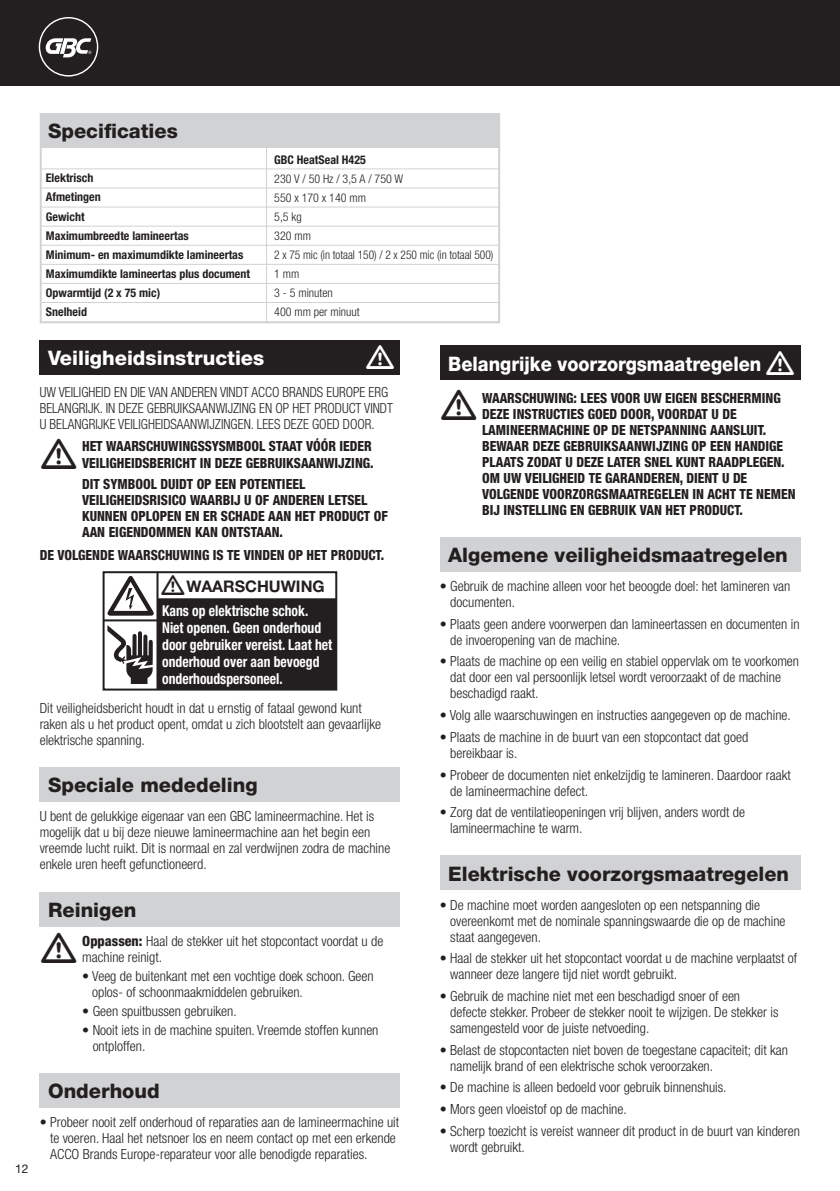
<style>
.page{position:relative;width:840px;height:1191px;background:#fff}
.page>*{position:absolute;margin:0;border:0;box-sizing:border-box;transform-origin:0 0}
.t1{font:800 20px "Helvetica Neue";color:#231f20}
.t2{font:800 20px "Helvetica Neue";color:#fff;scale:.91 1}
.t3{font:800 20px "Helvetica Neue";color:#fff}
.t4{font:700 16px "Helvetica Neue";color:#231f20}
.t5{font:700 condensed 15px/17px "Helvetica Neue";color:#fff;scale:.91 1}
.t6{font:300 condensed 14px/16px "Helvetica Neue";color:#231f20}
.t7{font:800 condensed 14px/16px "Helvetica Neue";color:#231f20;scale:.95 1}
.t8{font:300 condensed 14px/16px "Helvetica Neue";color:#231f20;scale:.95 1}
.t9{font:700 condensed 12px/19px "Helvetica Neue";color:#231f20}
.t10{font:300 condensed 12px/19px "Helvetica Neue";color:#231f20}
.t11{font:12px "Helvetica Neue";color:#231f20}
.s1{font-weight:800}
</style>
<div class="page">
<div style="left:0;top:0;width:839px;height:85px;background:#231f20"></div>
<svg style="left:39px;top:17px;width:59px;height:60px"></svg>
<div style="left:40px;top:767px;width:360px;height:34px;background:#d1d2d4"></div>
<div style="left:40px;top:1073px;width:360px;height:34px;background:#d1d2d4"></div>
<div style="left:439px;top:856px;width:360px;height:34px;background:#d1d2d4"></div>
<div style="left:439px;top:537px;width:360px;height:34px;background:#d1d2d4"></div>
<div style="left:158px;top:599px;width:178px;height:91px;background:#231f20"></div>
<div style="left:102px;top:571px;width:235px;height:119px;border:2px solid #231f20"></div>
<svg style="left:107px;top:625px;width:46px;height:59px"></svg>
<hr style="left:156px;top:572px;width:2px;height:118px;background:#231f20">
<hr style="left:103px;top:619px;width:55px;height:2px;background:#231f20">
<hr style="left:157px;top:598px;width:179px;height:2px;background:#231f20">
<div style="left:40px;top:340px;width:360px;height:34px;background:#231f20"></div>
<div style="left:439px;top:346px;width:360px;height:34px;background:#231f20"></div>
<div style="left:40px;top:892px;width:360px;height:34px;background:#d1d2d4"></div>
<div style="left:40px;top:113px;width:460px;height:210px;border:2px solid #d1d2d4"></div>
<div style="left:40px;top:113px;width:459px;height:34px;background:#d1d2d4"></div>
<hr style="left:266px;top:142px;width:1px;height:181px;background:#d1d2d4">
<hr style="left:41px;top:187px;width:458px;height:1px;background:#d1d2d4">
<hr style="left:41px;top:168px;width:458px;height:1px;background:#d1d2d4">
<hr style="left:41px;top:226px;width:458px;height:1px;background:#d1d2d4">
<hr style="left:41px;top:206px;width:458px;height:1px;background:#d1d2d4">
<hr style="left:41px;top:245px;width:458px;height:1px;background:#d1d2d4">
<hr style="left:41px;top:264px;width:458px;height:1px;background:#d1d2d4">
<hr style="left:41px;top:283px;width:458px;height:1px;background:#d1d2d4">
<hr style="left:41px;top:302px;width:458px;height:1px;background:#d1d2d4">
<h1 class="t1" style="left:48px;top:119px;width:131px">Specificaties</h1>
<p class="t9" style="left:46px;top:168px;width:206px">Elektrisch<br>Afmetingen<br>Gewicht<br>Maximumbreedte lamineertas<br>Minimum- en maximumdikte lamineertas<br>Maximumdikte lamineertas plus document<br>Opwarmtijd (2 x 75 mic)<br>Snelheid</p>
<p class="t9" style="left:274px;top:150px;width:93px">GBC HeatSeal H425</p>
<p class="t10" style="left:274px;top:169px;width:220px">230 V / 50 Hz / 3,5 A / 750 W<br>550 x 170 x 140 mm<br>5,5 kg<br>320 mm<br>2 x 75 mic (in totaal 150) / 2 x 250 mic (in totaal 500)<br>1 mm<br>3 - 5 minuten<br>400 mm per minuut</p>
<p class="t11" style="left:15px;top:1161px;width:15px">12</p>
<h1 class="t3" style="left:48px;top:346px;width:217px">Veiligheidsinstructies</h1>
<p class="t8" style="left:40px;top:384px;width:373px">UW VEILIGHEID EN DIE VAN ANDEREN VINDT ACCO BRANDS EUROPE ERG<br>BELANGRIJK. IN DEZE GEBRUIKSAANWIJZING EN OP HET PRODUCT VINDT<br>U BELANGRIJKE VEILIGHEIDSAANWIJZINGEN. LEES DEZE GOED DOOR.</p>
<p class="t7" style="left:482px;top:389px;width:331px">WAARSCHUWING: LEES VOOR UW EIGEN BESCHERMING DEZE INSTRUCTIES GOED DOOR, VOORDAT U DE LAMINEERMACHINE OP DE NETSPANNING AANSLUIT.<br>BEWAAR DEZE GEBRUIKSAANWIJZING OP EEN HANDIGE PLAATS ZODAT U DEZE LATER SNEL KUNT RAADPLEGEN.<br>OM UW VEILIGHEID TE GARANDEREN, DIENT U DE VOLGENDE VOORZORGSMAATREGELEN IN ACHT TE NEMEN BIJ INSTELLING EN GEBRUIK VAN HET PRODUCT.</p>
<h1 class="t2" style="left:448px;top:351px;width:345px">Belangrijke voorzorgsmaatregelen</h1>
<p class="t7" style="left:82px;top:438px;width:308px">HET WAARSCHUWINGSSYSMBOOL STAAT VÓÓR IEDER<br>VEILIGHEIDSBERICHT IN DEZE GEBRUIKSAANWIJZING.</p>
<p class="t7" style="left:82px;top:476px;width:323px">DIT SYMBOOL DUIDT OP EEN POTENTIEEL VEILIGHEIDSRISICO WAARBIJ U OF ANDEREN LETSEL KUNNEN OPLOPEN EN ER SCHADE AAN HET PRODUCT OF AAN EIGENDOMMEN KAN ONTSTAAN.</p>
<p class="t7" style="left:40px;top:546px;width:364px">DE VOLGENDE WAARSCHUWING IS TE VINDEN OP HET PRODUCT.</p>
<p class="t4" style="left:186px;top:576px;width:140px">WAARSCHUWING</p>
<p class="t5" style="left:162px;top:601px;width:188px">Kans op elektrische schok.<br>Niet openen. Geen onderhoud door gebruiker vereist. Laat het onderhoud over aan bevoegd onderhoudspersoneel.</p>
<p class="t6" style="left:40px;top:700px;width:342px">Dit veiligheidsbericht houdt in dat u ernstig of fataal gewond kunt raken als u het product opent, omdat u zich blootstelt aan gevaarlijke elektrische spanning.</p>
<h1 class="t1" style="left:48px;top:773px;width:211px">Speciale mededeling</h1>
<p class="t6" style="left:40px;top:808px;width:352px">U bent de gelukkige eigenaar van een GBC lamineermachine. Het is mogelijk dat u bij deze nieuwe lamineermachine aan het begin een vreemde lucht ruikt. Dit is normaal en zal verdwijnen zodra de machine enkele uren heeft gefunctioneerd.</p>
<h1 class="t1" style="left:48px;top:897px;width:90px">Reinigen</h1>
<p class="t6" style="left:82px;top:933px;width:302px"><span class="s1">Oppassen:</span> Haal de stekker uit het stopcontact voordat u de machine reinigt.</p>
<p class="t6" style="left:92px;top:967px;width:283px;text-indent:-10px">• Veeg de buitenkant met een vochtige doek schoon. Geen oplos- of schoonmaakmiddelen gebruiken.</p>
<p class="t6" style="left:82px;top:1002px;width:156px">• Geen spuitbussen gebruiken.</p>
<p class="t6" style="left:93px;top:1021px;width:287px;text-indent:-10px">• Nooit iets in de machine spuiten. Vreemde stoffen kunnen ontploffen.</p>
<h1 class="t1" style="left:48px;top:1078px;width:113px">Onderhoud</h1>
<p class="t6" style="left:50px;top:1113px;width:350px;text-indent:-10px">• Probeer nooit zelf onderhoud of reparaties aan de lamineermachine uit te voeren. Haal het netsnoer los en neem contact op met een erkende<br>ACCO Brands Europe-reparateur voor alle benodigde reparaties.</p>
<h1 class="t1" style="left:448px;top:543px;width:341px">Algemene veiligheidsmaatregelen</h1>
<p class="t6" style="left:450px;top:578px;width:341px;text-indent:-10px">• Gebruik de machine alleen voor het beoogde doel: het lamineren van documenten.</p>
<p class="t6" style="left:450px;top:615px;width:351px;text-indent:-10px">• Plaats geen andere voorwerpen dan lamineertassen en documenten in de invoeropening van de machine.</p>
<p class="t6" style="left:450px;top:653px;width:350px;text-indent:-10px">• Plaats de machine op een veilig en stabiel oppervlak om te voorkomen dat door een val persoonlijk letsel wordt veroorzaakt of de machine beschadigd raakt.</p>
<p class="t6" style="left:439px;top:707px;width:352px">• Volg alle waarschuwingen en instructies aangegeven op de machine.</p>
<p class="t6" style="left:450px;top:728px;width:299px;text-indent:-10px">• Plaats de machine in de buurt van een stopcontact dat goed bereikbaar is.</p>
<p class="t6" style="left:450px;top:766px;width:342px;text-indent:-10px">• Probeer de documenten niet enkelzijdig te lamineren. Daardoor raakt de lamineermachine defect.</p>
<p class="t6" style="left:450px;top:804px;width:296px;text-indent:-10px">• Zorg dat de ventilatieopeningen vrij blijven, anders wordt de lamineermachine te warm.</p>
<h1 class="t1" style="left:448px;top:861px;width:342px">Elektrische voorzorgsmaatregelen</h1>
<p class="t6" style="left:450px;top:896px;width:337px;text-indent:-10px">• De machine moet worden aangesloten op een netspanning die overeenkomt met de nominale spanningswaarde die op de machine staat aangegeven.</p>
<p class="t6" style="left:450px;top:950px;width:348px;text-indent:-10px">• Haal de stekker uit het stopcontact voordat u de machine verplaatst of wanneer deze langere tijd niet wordt gebruikt.</p>
<p class="t6" style="left:450px;top:987px;width:329px;text-indent:-10px">• Gebruik de machine niet met een beschadigd snoer of een defecte stekker. Probeer de stekker nooit te wijzigen. De stekker is samengesteld voor de juiste netvoeding.</p>
<p class="t6" style="left:450px;top:1041px;width:339px;text-indent:-10px">• Belast de stopcontacten niet boven de toegestane capaciteit; dit kan namelijk brand of een elektrische schok veroorzaken.</p>
<p class="t6" style="left:439px;top:1079px;width:288px">• De machine is alleen bedoeld voor gebruik binnenshuis.</p>
<p class="t6" style="left:439px;top:1101px;width:188px">• Mors geen vloeistof op de machine.</p>
<p class="t6" style="left:450px;top:1122px;width:351px;text-indent:-10px">• Scherp toezicht is vereist wanneer dit product in de buurt van kinderen wordt gebruikt.</p>
</div>
